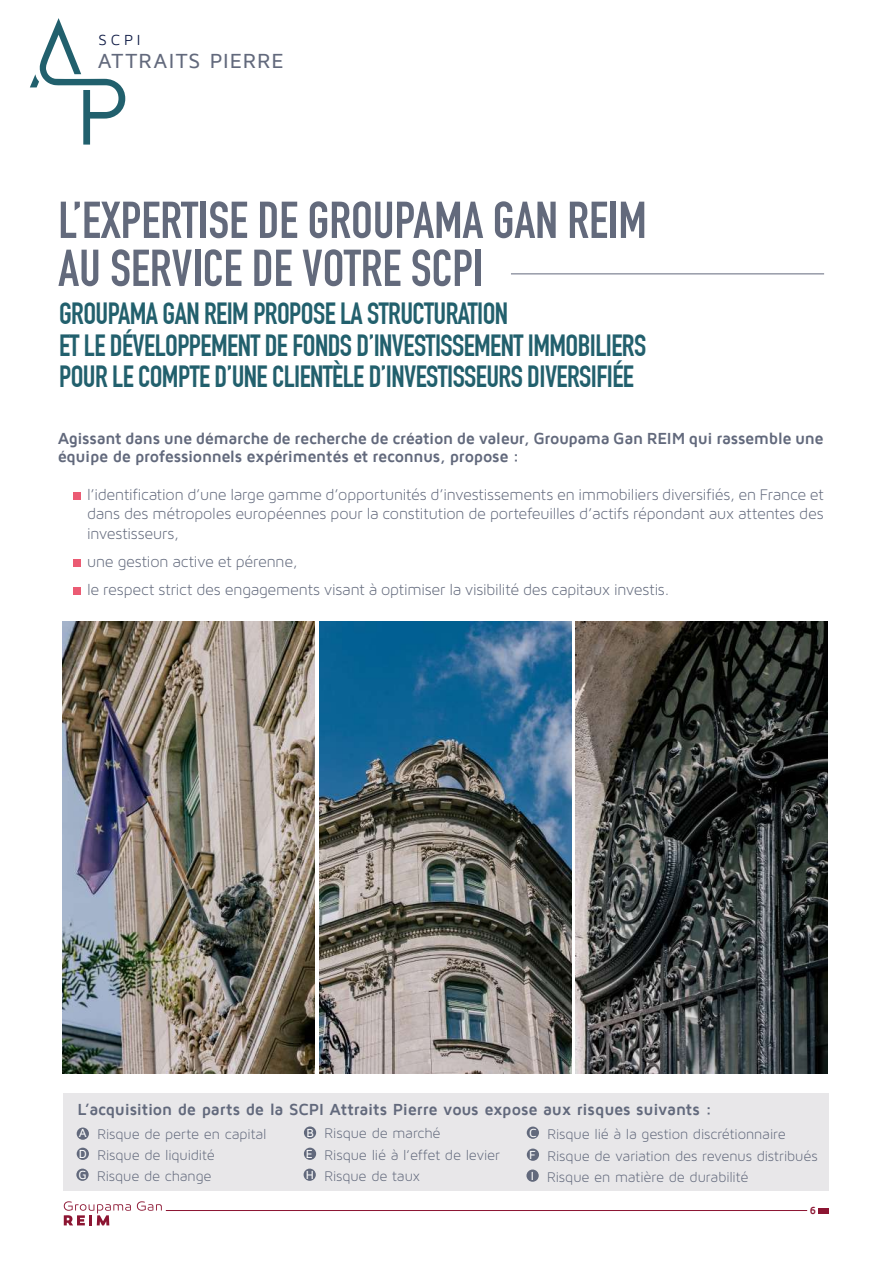
<style>
.page{position:relative;width:893px;height:1263px;background:#fff}
.page>*{position:absolute;margin:0;border:0;box-sizing:border-box;transform-origin:0 0}
.t1{font:700 51px/48px "DIN Condensed";color:#636a7c}
.t2{font:700 30px/31.5px "DIN Condensed";letter-spacing:-.02em;color:#22606d}
.t3{font:500 21px "Maven Pro";letter-spacing:.05em;color:#62697c}
.t4{font:16.5px/19.5px "Maven Pro Light 300";letter-spacing:-.015em;color:#62697c;text-align:justify}
.t5{font:700 16.5px/18px "Maven Pro";letter-spacing:-.02em;color:#62697c}
.t6{font:15px "Maven Pro Light 300";letter-spacing:-.01em;color:#62697c}
.t7{font:15px "Maven Pro";color:#111d47}
.t8{font:700 10.5px "Maven Pro";color:#8c1532}
.s1{font-family:"Maven Pro";font-weight:500;font-size:12px;color:#fff}
</style>
<div class="page">
<svg style="left:30px;top:18px;width:95px;height:127px"></svg>
<hr style="left:511px;top:273px;width:313px;height:1px;background:#62697c">
<div style="left:74px;top:492px;width:7px;height:7px;background:#eb5b73"></div>
<div style="left:74px;top:560px;width:7px;height:7px;background:#eb5b73"></div>
<div style="left:74px;top:588px;width:7px;height:7px;background:#eb5b73"></div>
<svg style="left:137px;top:1201px;width:25px;height:10px"></svg>
<svg style="left:64px;top:1201px;width:67px;height:24px"></svg>
<div style="left:818px;top:1208px;width:11px;height:5px;background:#8c1532"></div>
<hr style="left:166px;top:1210px;width:641px;height:1px;background:#8c1532">
<img style="left:63px;top:621px;width:252px;height:453px">
<img style="left:576px;top:621px;width:251px;height:453px">
<img style="left:320px;top:621px;width:251px;height:453px">
<div style="left:63px;top:1094px;width:765px;height:97px;background:#e8e7e9"></div>
<div style="left:77px;top:1127px;width:12px;height:13px;background:#62697c;border-radius:50%"></div>
<div style="left:304px;top:1126px;width:12px;height:13px;background:#62697c;border-radius:50%"></div>
<div style="left:527px;top:1126px;width:12px;height:13px;background:#62697c;border-radius:50%"></div>
<div style="left:77px;top:1148px;width:12px;height:12px;background:#62697c;border-radius:50%"></div>
<div style="left:304px;top:1148px;width:12px;height:12px;background:#62697c;border-radius:50%"></div>
<div style="left:527px;top:1148px;width:12px;height:13px;background:#62697c;border-radius:50%"></div>
<div style="left:76px;top:1168px;width:13px;height:13px;background:#62697c;border-radius:50%"></div>
<div style="left:304px;top:1168px;width:12px;height:13px;background:#62697c;border-radius:50%"></div>
<div style="left:526px;top:1169px;width:13px;height:13px;background:#62697c;border-radius:50%"></div>
<p class="t7" style="left:99px;top:32px;width:43px">SCPI</p>
<p class="t3" style="left:98px;top:50px;width:187px">ATTRAITS PIERRE</p>
<h1 class="t1" style="left:58px;top:196px;width:590px">L’EXPERTISE DE GROUPAMA GAN REIM<br>AU SERVICE DE VOTRE SCPI</h1>
<h2 class="t2" style="left:59px;top:298px;width:589px">GROUPAMA GAN REIM PROPOSE LA STRUCTURATION<br>ET LE DÉVELOPPEMENT DE FONDS D’INVESTISSEMENT IMMOBILIERS<br>POUR LE COMPTE D’UNE CLIENTÈLE D’INVESTISSEURS DIVERSIFIÉE</h2>
<p class="t5" style="left:58px;top:430px;width:768px">Agissant dans une démarche de recherche de création de valeur, Groupama Gan REIM qui rassemble une équipe de professionnels expérimentés et reconnus, propose :</p>
<p class="t4" style="left:87px;top:485px;width:738px">l’identification d’une large gamme d’opportunités d’investissements en immobiliers diversifiés, en France et dans des métropoles européennes pour la constitution de portefeuilles d’actifs répondant aux attentes des investisseurs,</p>
<p class="t4" style="left:87px;top:547px;width:584px;line-height:28px">une gestion active et pérenne,<br>le respect strict des engagements visant à optimiser la visibilité des capitaux investis.</p>
<p class="t5" style="left:78px;top:1101px;width:636px">L’acquisition de parts de la SCPI Attraits Pierre vous expose aux risques suivants :</p>
<p class="t6" style="left:79px;top:1125px;width:189px"><span class="s1">A</span> Risque de perte en capital</p>
<p class="t6" style="left:306px;top:1125px;width:136px"><span class="s1">B</span> Risque de marché</p>
<p class="t6" style="left:529px;top:1125px;width:258px"><span class="s1">C</span> Risque lié à la gestion discrétionnaire</p>
<p class="t6" style="left:79px;top:1146px;width:138px"><span class="s1">D</span> Risque de liquidité</p>
<p class="t6" style="left:306px;top:1146px;width:196px"><span class="s1">E</span> Risque lié à l’effet de levier</p>
<p class="t6" style="left:529px;top:1147px;width:290px"><span class="s1">F</span> Risque de variation des revenus distribués</p>
<p class="t6" style="left:78px;top:1167px;width:135px"><span class="s1">G</span> Risque de change</p>
<p class="t6" style="left:306px;top:1167px;width:116px"><span class="s1">H</span> Risque de taux</p>
<p class="t6" style="left:531px;top:1168px;width:219px"><span class="s1">I</span> Risque en matière de durabilité</p>
<p class="t8" style="left:810px;top:1205px;width:8px">6</p>
</div>
